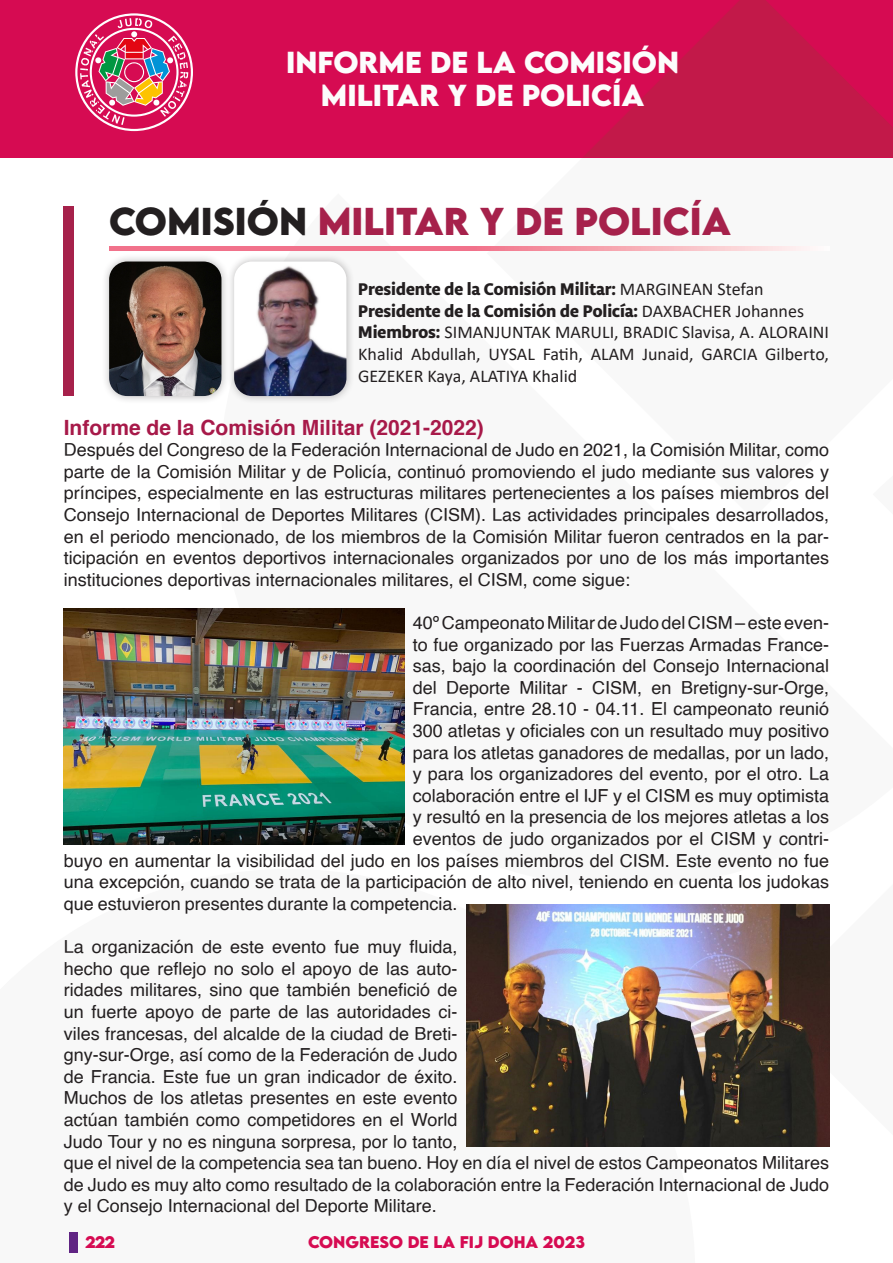
<style>
.page{position:relative;width:893px;height:1263px;background:#fff}
.page>*{position:absolute;margin:0;border:0;box-sizing:border-box;transform-origin:0 0}
.Titre___Fonction{font:700 34.5px "LEMONMILK";color:#a6214b}
.Page_headtitle{font:700 27px "LEMONMILK";color:#fcfcfc}
.Titre{font:700 21px "Helvetica";color:#a71949}
.t1{font:18px/21.6px "Helvetica";color:#231f20;text-align:justify}
.Texte_membres_commis{font:18px/21.6px "Calibri";color:#231f20;text-align:justify}
.Texte_membres_commis-2{font:800 18px "Libertad";color:#231f20}
.t2{font:700 15px "LEMONMILK";color:#d60b52}
.s1{color:#231f20}
.s2{font-family:"Calibri";font-weight:400}
.s3{font-family:"Libertad";font-weight:800}
</style>
<div class="page">
<div style="left:0;top:0;width:893px;height:157px;background:#d60b52"></div>
<svg style="left:583px;top:0;width:310px;height:157px;fill:#c21949"></svg>
<svg style="left:75px;top:13px;width:118px;height:118px"></svg>
<div style="left:69px;top:1232px;width:8px;height:20px;background:#602483"></div>
<div style="left:64px;top:206px;width:10px;height:190px;background:#a6214b"></div>
<div style="left:101px;top:253px;width:129px;height:151px;background:#231f20;opacity:.3"></div>
<img style="left:109px;top:261px;width:112px;height:135px">
<div style="left:226px;top:253px;width:129px;height:151px;background:#231f20;opacity:.3"></div>
<img style="left:234px;top:261px;width:112px;height:135px">
<svg style="left:109px;top:246px;width:701px;height:5px;background:#f490a2"></svg>
<img style="left:64px;top:608px;width:340px;height:237px">
<img style="left:466px;top:904px;width:363px;height:243px">
<p class="Page_headtitle" style="left:286px;top:44px;width:394px">INFORME DE LA COMISIÓN</p>
<p class="Page_headtitle" style="left:321px;top:77px;width:325px">MILITAR Y DE POLICÍA</p>
<p class="Titre___Fonction" style="left:109px;top:198px;width:623px"><span class="s1">COMISIÓN</span> MILITAR Y DE POLICÍA</p>
<p class="Texte_membres_commis-2" style="left:358px;top:276px;width:407px">Presidente de la Comisión Militar: <span class="s2">MARGINEAN Stefan</span></p>
<p class="Texte_membres_commis-2" style="left:358px;top:298px;width:447px">Presidente de la Comisión de Policía: <span class="s2">DAXBACHER Johannes</span></p>
<p class="Texte_membres_commis" style="left:358px;top:321px;width:472px"><span class="s3">Miembros:</span> SIMANJUNTAK MARULI, BRADIC Slavisa, A. ALORAINI Khalid Abdullah, UYSAL Fatih, ALAM Junaid, GARCIA Gilberto, GEZEKER Kaya, ALATIYA Khalid</p>
<p class="Titre" style="left:64px;top:410px;width:422px">Informe de la Comisión Militar (2021-2022)</p>
<p class="t1" style="left:64px;top:440px;width:767px">Después del Congreso de la Federación Internacional de Judo en 2021, la Comisión Militar, como parte de la Comisión Militar y de Policía, continuó promoviendo el judo mediante sus valores y príncipes, especialmente en las estructuras militares pertenecientes a los países miembros del Consejo Internacional de Deportes Militares (CISM). Las actividades principales desarrollados, en el periodo mencionado, de los miembros de la Comisión Militar fueron centrados en la par&shy;ticipación en eventos deportivos internacionales organizados por uno de los más importantes instituciones deportivas internacionales militares, el CISM, come sigue:</p>
<p class="t1" style="left:413px;top:612px;width:418px">40º Campeonato Militar de Judo del CISM – este even-</p>
<p class="t1" style="left:413px;top:634px;width:418px">to fue organizado por las Fuerzas Armadas France-</p>
<p class="t1" style="left:413px;top:656px;width:418px">sas, bajo la coordinación del Consejo Internacional</p>
<p class="t1" style="left:413px;top:677px;width:418px">del Deporte Militar - CISM, en Bretigny-sur-Orge,</p>
<p class="t1" style="left:413px;top:699px;width:418px">Francia, entre 28.10 - 04.11. El campeonato reunió</p>
<p class="t1" style="left:413px;top:720px;width:418px">300 atletas y oficiales con un resultado muy positivo</p>
<p class="t1" style="left:413px;top:742px;width:418px">para los atletas ganadores de medallas, por un lado,</p>
<p class="t1" style="left:413px;top:764px;width:418px">y para los organizadores del evento, por el otro. La</p>
<p class="t1" style="left:413px;top:785px;width:418px">colaboración entre el IJF y el CISM es muy optimista</p>
<p class="t1" style="left:413px;top:807px;width:418px">y resultó en la presencia de los mejores atletas a los</p>
<p class="t1" style="left:413px;top:828px;width:418px">eventos de judo organizados por el CISM y contri-</p>
<p class="t1" style="left:64px;top:850px;width:767px">buyo en aumentar la visibilidad del judo en los países miembros del CISM. Este evento no fue</p>
<p class="t1" style="left:64px;top:872px;width:767px">una excepción, cuando se trata de la participación de alto nivel, teniendo en cuenta los judokas</p>
<p class="t1" style="left:64px;top:893px;width:395px">que estuvieron presentes durante la competencia.</p>
<p class="t1" style="left:64px;top:936px;width:767px;text-align:left">La organización de este evento fue muy fluida,<br>hecho que reflejo no solo el apoyo de las auto-<br>ridades militares, sino que también benefició de<br>un fuerte apoyo de parte de las autoridades ci-<br>viles francesas, del alcalde de la ciudad de Breti-<br>gny-sur-Orge, así como de la Federación de Judo<br>de Francia. Este fue un gran indicador de éxito.<br>Muchos de los atletas presentes en este evento<br>actúan también como competidores en el World<br>Judo Tour y no es ninguna sorpresa, por lo tanto,<br>que el nivel de la competencia sea tan bueno. Hoy en día el nivel de estos Campeonatos Militares de Judo es muy alto como resultado de la colaboración entre la Federación Internacional de Judo y el Consejo Internacional del Deporte Militare.</p>
<p class="t2" style="left:85px;top:1232px;width:31px">222</p>
<p class="t2" style="left:308px;top:1232px;width:278px">CONGRESO DE LA FIJ DOHA 2023</p>
</div>
